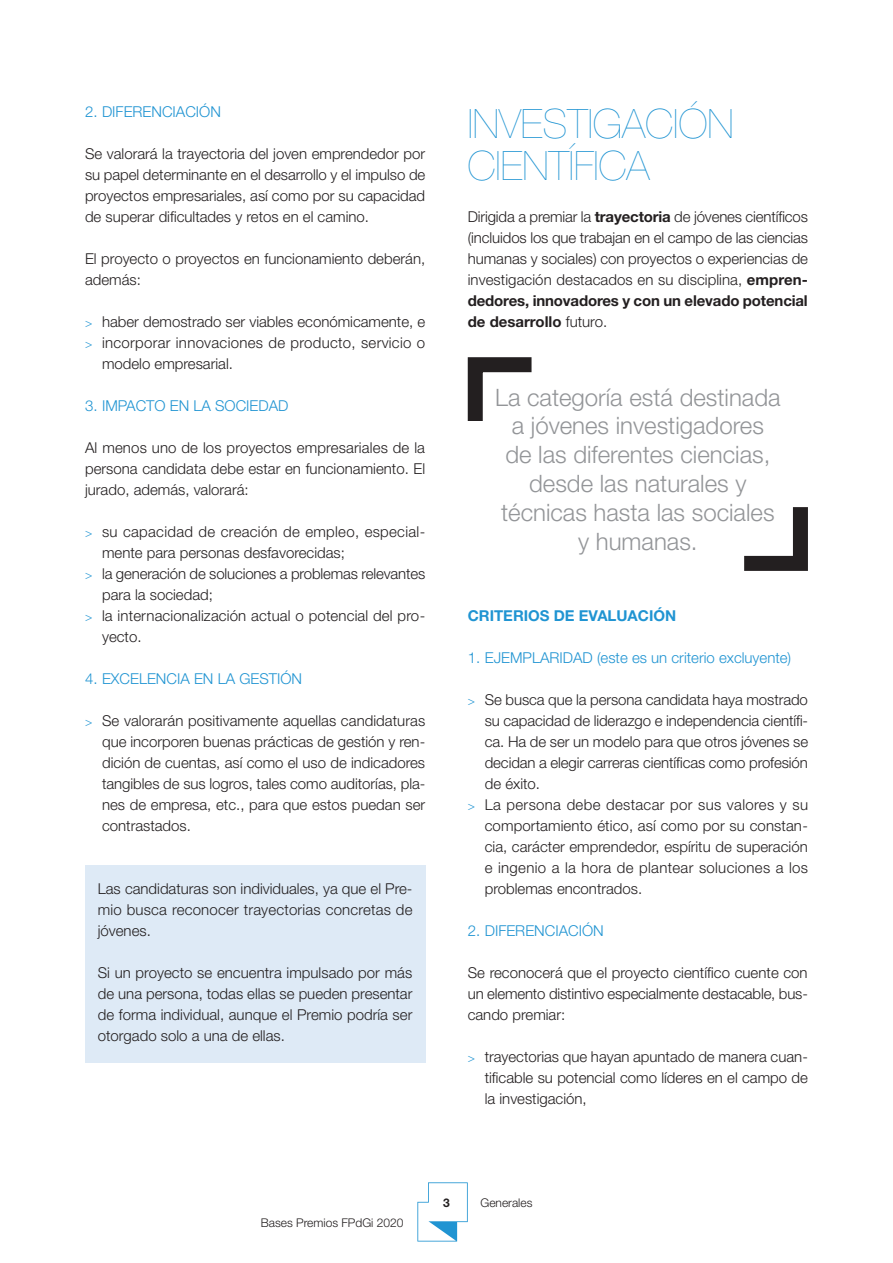
<style>
.page{position:relative;width:893px;height:1263px;background:#fff}
.page>*{position:absolute;margin:0;border:0;box-sizing:border-box;transform-origin:0 0}
.t1{font:200 40.5px/42px "Helvetica Neue LT";color:#2094d2}
.t2{font:300 24px/28.8px "Helvetica Neue LT";color:#939598;text-align:center}
.t3{font:300 15px/21px "Helvetica Neue LT";color:#231f20;text-align:justify}
.t4{font:300 15px/21px "Helvetica Neue LT";letter-spacing:.02em;color:#231f20}
.t5{font:300 15px "Helvetica Neue LT";color:#2094d2}
.t6{font:700 15px "Helvetica Neue LT";color:#2094d2}
.t7{font:300 12px "Helvetica Neue LT";color:#231f20}
.t8{font:700 12px "Helvetica Neue LT";color:#231f20}
.s1{font-size:12px;color:#2094d2}
.s2{font-weight:700}
</style>
<div class="page">
<svg style="left:417px;top:1182px;width:51px;height:59px"></svg>
<div style="left:85px;top:865px;width:340px;height:198px;background:#deeaf6"></div>
<svg style="left:467px;top:357px;width:65px;height:64px"></svg>
<svg style="left:744px;top:507px;width:64px;height:64px"></svg>
<p class="t5" style="left:85px;top:102px;width:137px">2. DIFERENCIACIÓN</p>
<p class="t3" style="left:85px;top:143px;width:342px">Se valorará la trayectoria del joven emprendedor por su papel determinante en el desarrollo y el impulso de proyectos empresariales, así como por su capacidad de superar dificultades y retos en el camino.</p>
<p class="t3" style="left:85px;top:248px;width:342px">El proyecto o proyectos en funcionamiento deberán, además:</p>
<p class="t3" style="left:85px;top:311px;width:342px"><span class="s1">&gt;</span> haber demostrado ser viables económicamente, e</p>
<p class="t4" style="left:102px;top:332px;width:325px;text-indent:-17px"><span class="s1">&gt;</span> incorporar innovaciones de producto, servicio o modelo empresarial.</p>
<p class="t5" style="left:85px;top:396px;width:205px">3. IMPACTO EN LA SOCIEDAD</p>
<p class="t3" style="left:85px;top:437px;width:342px">Al menos uno de los proyectos empresariales de la persona candidata debe estar en funcionamiento. El jurado, además, valorará:</p>
<p class="t4" style="left:102px;top:521px;width:325px;text-indent:-17px"><span class="s1">&gt;</span> su capacidad de creación de empleo, especial&shy;mente para personas desfavorecidas;</p>
<p class="t3" style="left:102px;top:563px;width:325px;text-indent:-17px"><span class="s1">&gt;</span> la generación de soluciones a problemas relevantes para la sociedad;</p>
<p class="t3" style="left:102px;top:605px;width:325px;text-indent:-17px"><span class="s1">&gt;</span> la internacionalización actual o potencial del pro&shy;yecto.</p>
<p class="t5" style="left:85px;top:669px;width:219px">4. EXCELENCIA EN LA GESTIÓN</p>
<p class="t3" style="left:102px;top:710px;width:325px;text-indent:-17px"><span class="s1">&gt;</span> Se valorarán positivamente aquellas candidaturas que incorporen buenas prácticas de gestión y ren&shy;dición de cuentas, así como el uso de indicadores tangibles de sus logros, tales como auditorías, pla&shy;nes de empresa, etc., para que estos puedan ser contrastados.</p>
<p class="t3" style="left:98px;top:878px;width:316px">Las candidaturas son individuales, ya que el Pre&shy;mio busca reconocer trayectorias concretas de jóvenes.</p>
<p class="t3" style="left:98px;top:962px;width:316px">Si un proyecto se encuentra impulsado por más de una persona, todas ellas se pueden presentar de forma individual, aunque el Premio podría ser otorgado solo a una de ellas.</p>
<p class="t1" style="left:468px;top:103px;width:268px">INVESTIGACIÓN<br>CIENTÍFICA</p>
<p class="t3" style="left:468px;top:206px;width:342px">Dirigida a premiar la <span class="s2">trayectoria</span> de jóvenes científicos (incluidos los que trabajan en el campo de las ciencias humanas y sociales) con proyectos o experiencias de investigación destacados en su disciplina, <span class="s2">empren&shy;dedores, innovadores y con un elevado potencial de desarrollo</span> futuro.</p>
<p class="t2" style="left:495px;top:382px;width:287px">La categoría está destinada a jóvenes investigadores<br>de las diferentes ciencias, desde las naturales y técnicas hasta las sociales y humanas.</p>
<p class="t6" style="left:468px;top:606px;width:210px">CRITERIOS DE EVALUACIÓN</p>
<p class="t5" style="left:468px;top:648px;width:325px">1. EJEMPLARIDAD (este es un criterio excluyente)</p>
<p class="t3" style="left:485px;top:689px;width:325px;text-indent:-17px"><span class="s1">&gt;</span> Se busca que la persona candidata haya mostrado su capacidad de liderazgo e independencia científi&shy;ca. Ha de ser un modelo para que otros jóvenes se decidan a elegir carreras científicas como profesión de éxito.</p>
<p class="t3" style="left:485px;top:794px;width:325px;text-indent:-17px"><span class="s1">&gt;</span> La persona debe destacar por sus valores y su comportamiento ético, así como por su constan&shy;cia, carácter emprendedor, espíritu de superación e ingenio a la hora de plantear soluciones a los problemas encontrados.</p>
<p class="t5" style="left:468px;top:921px;width:137px">2. DIFERENCIACIÓN</p>
<p class="t3" style="left:468px;top:962px;width:342px">Se reconocerá que el proyecto científico cuente con un elemento distintivo especialmente destacable, bus&shy;cando premiar:</p>
<p class="t3" style="left:485px;top:1046px;width:325px;text-indent:-17px"><span class="s1">&gt;</span> trayectorias que hayan apuntado de manera cuan&shy;tificable su potencial como líderes en el campo de la investigación,</p>
<p class="t7" style="left:261px;top:1215px;width:144px">Bases Premios FPdGi 2020</p>
<p class="t8" style="left:443px;top:1195px;width:8px">3</p>
<p class="t7" style="left:480px;top:1195px;width:54px">Generales</p>
</div>
